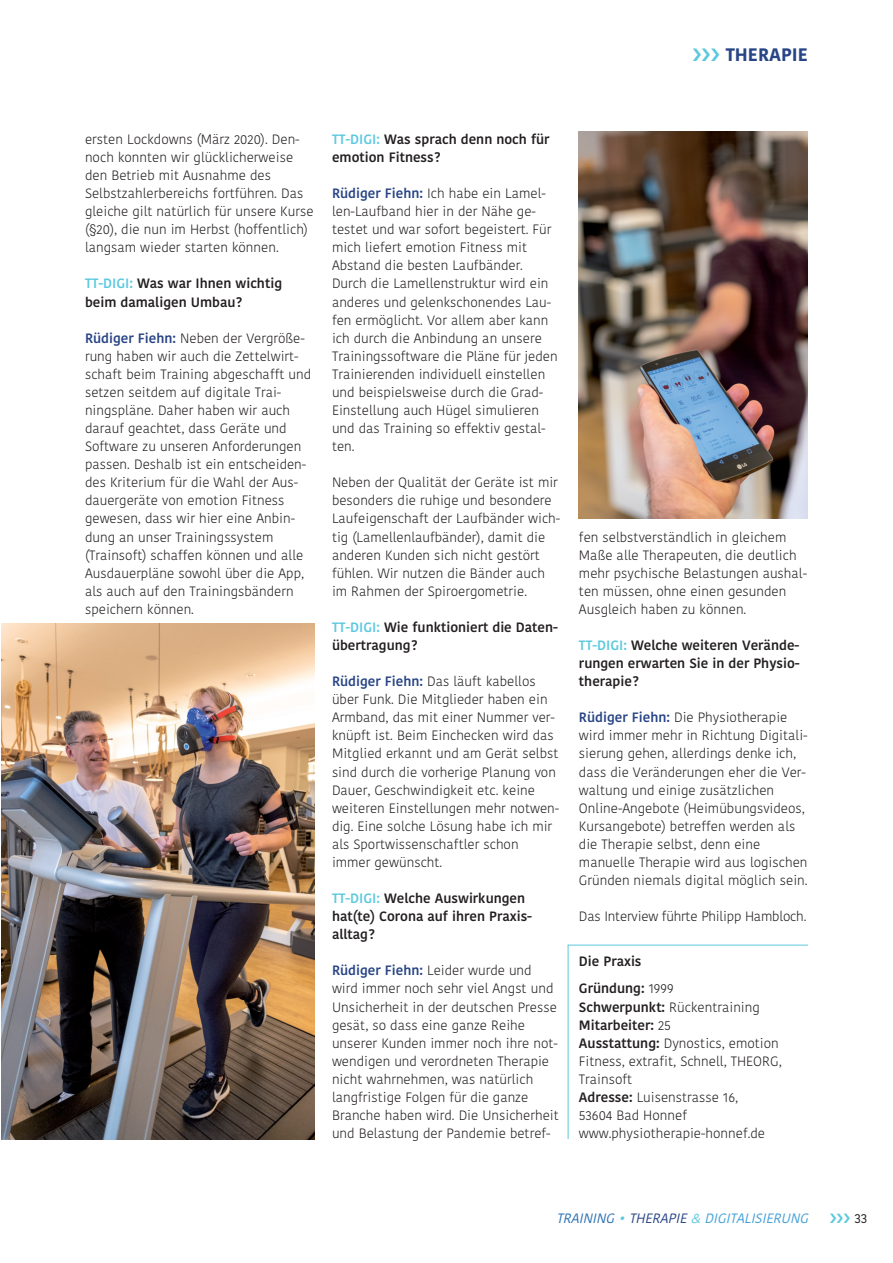
<style>
.page{position:relative;width:893px;height:1263px;background:#fff}
.page>*{position:absolute;margin:0;border:0;box-sizing:border-box;transform-origin:0 0}
.t1{font:700 18px "Kohinoor Telugu";color:#274485}
.t2{font:300 13.5px/18px "Kohinoor Telugu";color:#231f20}
.t3{font:600 13.5px/18.1px "Kohinoor Telugu";color:#231f20}
.t4{font:italic 13.5px "Kohinoor Telugu";color:#42a0d8}
.t5{font:13.5px "Kohinoor Telugu";color:#231f20}
.s1{font-family:"Helvetica Neue"}
.s2{color:#5cc9df}
.s3{font-weight:600;color:#274485}
.s4{font-weight:300}
.s5{font-weight:600}
.s6{color:#2970b4}
.s7{color:#274485}
</style>
<div class="page">
<img style="left:1px;top:623px;width:313px;height:516px">
<hr style="left:568px;top:945px;width:1px;height:194px;background:#5cc9df">
<hr style="left:568px;top:945px;width:240px;height:1px;background:#5cc9df">
<img style="left:579px;top:132px;width:229px;height:387px">
<h1 class="t1" style="left:726px;top:48px;width:84px">THERAPIE</h1>
<p class="t2" style="left:85px;top:131px;width:230px">ersten Lockdowns (März 2020). Den&shy;noch konnten wir glücklicherweise den Betrieb mit Ausnahme des Selbstzahlerbereichs fortführen. Das gleiche gilt natürlich für unsere Kurse (<span class="s1">§</span>20), die nun im Herbst (hoffentlich) langsam wieder starten können.</p>
<p class="t3" style="left:85px;top:276px;width:199px"><span class="s2">TT-DIGI:</span> Was war Ihnen wichtig beim damaligen Umbau?</p>
<p class="t2" style="left:85px;top:330px;width:228px"><span class="s3">Rüdiger Fiehn:</span> Neben der Vergröße&shy;rung haben wir auch die Zettelwirt&shy;schaft beim Training abgeschafft und setzen seitdem auf digitale Trai&shy;ningspläne. Daher haben wir auch darauf geachtet, dass Geräte und Software zu unseren Anforderungen passen. Deshalb ist ein entscheiden&shy;des Kriterium für die Wahl der Aus&shy;dauergeräte von emotion Fitness gewesen, dass wir hier eine Anbin&shy;dung an unser Trainingssystem (Trainsoft) schaffen können und alle Ausdauerpläne sowohl über die App, als auch auf den Trainingsbändern speichern können.</p>
<p class="t3" style="left:332px;top:131px;width:219px"><span class="s2">TT-DIGI:</span> Was sprach denn noch für emotion Fitness?</p>
<p class="t2" style="left:332px;top:185px;width:227px"><span class="s3">Rüdiger Fiehn:</span> Ich habe ein Lamel&shy;len-Laufband hier in der Nähe ge&shy;testet und war sofort begeistert. Für mich liefert emotion Fitness mit Abstand die besten Laufbänder.<br>Durch die Lamellenstruktur wird ein anderes und gelenkschonendes Lau&shy;fen ermöglicht. Vor allem aber kann ich durch die Anbindung an unsere Trainingssoftware die Pläne für jeden Trainierenden individuell einstellen und beispielsweise durch die Grad-Einstellung auch Hügel simulieren und das Training so effektiv gestal&shy;ten.</p>
<p class="t2" style="left:332px;top:474px;width:230px">Neben der Qualität der Geräte ist mir besonders die ruhige und besondere Laufeigenschaft der Laufbänder wich&shy;tig (Lamellenlaufbänder), damit die anderen Kunden sich nicht gestört fühlen. Wir nutzen die Bänder auch im Rahmen der Spiroergometrie.</p>
<p class="t3" style="left:332px;top:619px;width:228px"><span class="s2">TT-DIGI:</span> Wie funktioniert die Daten&shy;übertragung?</p>
<p class="t2" style="left:332px;top:673px;width:229px"><span class="s3">Rüdiger Fiehn:</span> Das läuft kabellos über Funk. Die Mitglieder haben ein Armband, das mit einer Nummer ver&shy;knüpft ist. Beim Einchecken wird das Mitglied erkannt und am Gerät selbst sind durch die vorherige Planung von Dauer, Geschwindigkeit etc. keine weiteren Einstellungen mehr notwen&shy;dig. Eine solche Lösung habe ich mir als Sportwissenschaftler schon immer gewünscht.</p>
<p class="t3" style="left:332px;top:890px;width:202px"><span class="s2">TT-DIGI:</span> Welche Auswirkungen hat(te) Corona auf ihren Praxis&shy;alltag?</p>
<p class="t2" style="left:332px;top:962px;width:228px"><span class="s3">Rüdiger Fiehn:</span> Leider wurde und wird immer noch sehr viel Angst und Unsicherheit in der deutschen Presse gesät, so dass eine ganze Reihe unserer Kunden immer noch ihre not&shy;wendigen und verordneten Therapie nicht wahrnehmen, was natürlich langfristige Folgen für die ganze Branche haben wird. Die Unsicherheit und Belastung der Pandemie betref-</p>
<p class="t2" style="left:579px;top:529px;width:230px">fen selbstverständlich in gleichem Maße alle Therapeuten, die deutlich mehr psychische Belastungen aushal&shy;ten müssen, ohne einen gesunden Ausgleich haben zu können.</p>
<p class="t3" style="left:579px;top:637px;width:222px;text-align:justify"><span class="s2">TT-DIGI:</span> Welche weiteren Verände&shy;rungen erwarten Sie in der Physio&shy;therapie?</p>
<p class="t2" style="left:579px;top:709px;width:230px"><span class="s3">Rüdiger Fiehn:</span> Die Physiotherapie wird immer mehr in Richtung Digitali&shy;sierung gehen, allerdings denke ich, dass die Veränderungen eher die Ver&shy;waltung und einige zusätzlichen Online-Angebote (Heimübungsvideos, Kursangebote) betreffen werden als die Therapie selbst, denn eine manuelle Therapie wird aus logischen Gründen niemals digital möglich sein.</p>
<p class="t2" style="left:579px;top:908px;width:229px">Das Interview führte Philipp Hambloch.</p>
<p class="t3" style="left:579px;top:949px;width:96px;line-height:27.2px">Die Praxis<br>Gründung: <span class="s4">1999</span></p>
<p class="t2" style="left:579px;top:999px;width:204px"><span class="s5">Schwerpunkt:</span> Rückentraining<br><span class="s5">Mitarbeiter:</span> 25<br><span class="s5">Ausstattung:</span> Dynostics, emotion<br>Fitness, extrafit, Schnell, THEORG,<br>Trainsoft<br><span class="s5">Adresse:</span> Luisenstrasse 16,<br>53604 Bad Honnef www.physiotherapie-honnef.de</p>
<p class="t4" style="left:556px;top:1213px;width:256px"><span class="s6">TRAINING</span> <span class="s2">•</span> <span class="s7">THERAPIE</span> <span class="s2">&amp;</span> DIGITALISIERUNG</p>
<p class="t5" style="left:854px;top:1213px;width:15px">33</p>
</div>
